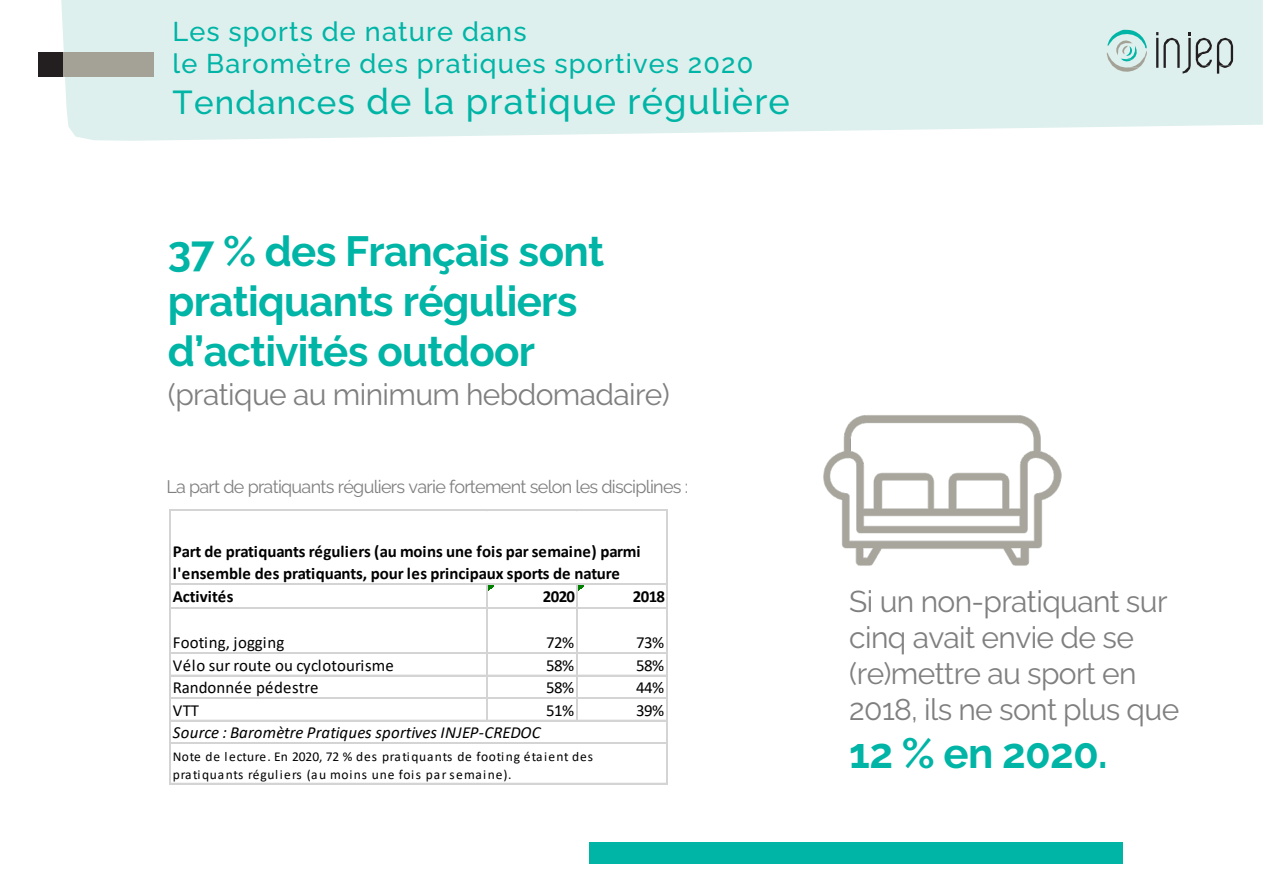
<style>
.page{position:relative;width:1263px;height:894px;background:#fff}
.page>*{position:absolute;margin:0;border:0;box-sizing:border-box;transform-origin:0 0}
.t1{font:700 42px/50.4px "Raleway";letter-spacing:-.015em;color:#00b4a6}
.t2{font:500 36px "Raleway";letter-spacing:.035em;color:#00b4a6}
.t3{font:30px/36px "Raleway";letter-spacing:-.02em;color:#7f7f7f}
.t4{font:500 27px/32.4px "Raleway";letter-spacing:.045em;color:#00b4a6}
.t5{font:18px "Raleway";letter-spacing:-.04em;color:#7f7f7f}
.t6{font:700 16.95px/22.5px "Calibri";letter-spacing:-.005em;color:#000}
.t7{font:16.95px "Calibri";letter-spacing:.005em;color:#000}
.t8{font:italic 16.95px "Calibri";letter-spacing:.005em;color:#000}
.t9{font:13.5px/18px "Calibri";letter-spacing:.06em;color:#000}
.s1{font-size:33px}
</style>
<div class="page">
<div style="left:61px;top:0;width:1202px;height:141px;background:#ddf0ed"></div>
<div style="left:38px;top:52px;width:26px;height:25px;background:#231f20"></div>
<div style="left:64px;top:52px;width:90px;height:25px;background:#a4a297"></div>
<hr style="left:1156px;top:38px;width:2px;height:30px;background:#231f20">
<svg style="left:1164px;top:32px;width:69px;height:42px;background:#b6c4c2"></svg>
<svg style="left:1107px;top:30px;width:40px;height:42px;background:#b6dcd7"></svg>
<div style="left:589px;top:841px;width:533px;height:22px;background:#00b4a6"></div>
<svg style="left:488px;top:585px;width:5px;height:5px"></svg>
<svg style="left:578px;top:585px;width:5px;height:5px"></svg>
<hr style="left:486px;top:585px;width:1px;height:136px;background:#d4d4d4">
<hr style="left:487px;top:585px;width:1px;height:136px;background:#d4d4d4">
<hr style="left:576px;top:585px;width:1px;height:136px;background:#d4d4d4">
<hr style="left:577px;top:585px;width:1px;height:136px;background:#d4d4d4">
<hr style="left:169px;top:509px;width:2px;height:275px;background:#d4d4d4">
<hr style="left:666px;top:509px;width:1px;height:275px;background:#d4d4d4">
<hr style="left:667px;top:509px;width:1px;height:275px;background:#d4d4d4">
<hr style="left:169px;top:509px;width:499px;height:1px;background:#d4d4d4">
<hr style="left:169px;top:583px;width:499px;height:2px;background:#d4d4d4">
<hr style="left:169px;top:607px;width:499px;height:1px;background:#d4d4d4">
<hr style="left:169px;top:652px;width:499px;height:1px;background:#d4d4d4">
<hr style="left:169px;top:674px;width:499px;height:1px;background:#d4d4d4">
<hr style="left:169px;top:675px;width:499px;height:1px;background:#d4d4d4">
<hr style="left:169px;top:697px;width:499px;height:1px;background:#d4d4d4">
<hr style="left:169px;top:719px;width:499px;height:1px;background:#d4d4d4">
<hr style="left:169px;top:720px;width:499px;height:1px;background:#d4d4d4">
<hr style="left:169px;top:742px;width:499px;height:1px;background:#d4d4d4">
<hr style="left:169px;top:782px;width:499px;height:1px;background:#d4d4d4">
<hr style="left:169px;top:783px;width:499px;height:1px;background:#d4d4d4">
<img style="left:823px;top:415px;width:239px;height:151px">
<p class="t4" style="left:172px;top:12px;width:582px">Les sports de nature dans<br>le Baromètre des pratiques sportives 2020</p>
<p class="t2" style="left:172px;top:73px;width:619px"><span class="s1">Tendance</span>s de la pratique régulière</p>
<p class="t1" style="left:168px;top:221px;width:438px">37 % des Français sont pratiquants réguliers d’activités outdoor</p>
<p class="t3" style="left:168px;top:373px;width:503px">(pratique au minimum hebdomadaire)</p>
<p class="t5" style="left:166px;top:472px;width:523px">La part de pratiquants réguliers varie fortement selon les disciplines :</p>
<p class="t6" style="left:173px;top:539px;width:469px">Part de pratiquants réguliers (au moins une fois par semaine) parmi l'ensemble des pratiquants, pour les principaux sports de nature</p>
<p class="t6" style="left:173px;top:584px;width:62px">Activités</p>
<p class="t6" style="left:543px;top:584px;width:34px">2020</p>
<p class="t6" style="left:633px;top:584px;width:34px">2018</p>
<p class="t7" style="left:173px;top:630px;width:113px">Footing, jogging</p>
<p class="t7" style="left:546px;top:630px;width:29px">72%</p>
<p class="t7" style="left:636px;top:630px;width:29px">73%</p>
<p class="t7" style="left:173px;top:653px;width:222px">Vélo sur route ou cyclotourisme</p>
<p class="t7" style="left:546px;top:653px;width:29px">58%</p>
<p class="t7" style="left:636px;top:653px;width:29px">58%</p>
<p class="t7" style="left:173px;top:675px;width:147px">Randonnée pédestre</p>
<p class="t7" style="left:546px;top:675px;width:29px">58%</p>
<p class="t7" style="left:636px;top:675px;width:29px">44%</p>
<p class="t7" style="left:173px;top:698px;width:28px">VTT</p>
<p class="t7" style="left:546px;top:698px;width:29px">51%</p>
<p class="t7" style="left:636px;top:698px;width:29px">39%</p>
<p class="t8" style="left:173px;top:720px;width:369px">Source : Baromètre Pratiques sportives INJEP-CREDOC</p>
<p class="t9" style="left:173px;top:746px;width:422px">Note de lecture. En 2020, 72 % des pratiquants de footing étaient des pratiquants réguliers (au moins une fois par semaine).</p>
<p class="t3" style="left:849px;top:580px;width:331px">Si un non-pratiquant sur cinq avait envie de se (re)mettre au sport en<br>2018, ils ne sont plus que</p>
<p class="t1" style="left:849px;top:723px;width:260px">12 % en 2020.</p>
</div>
